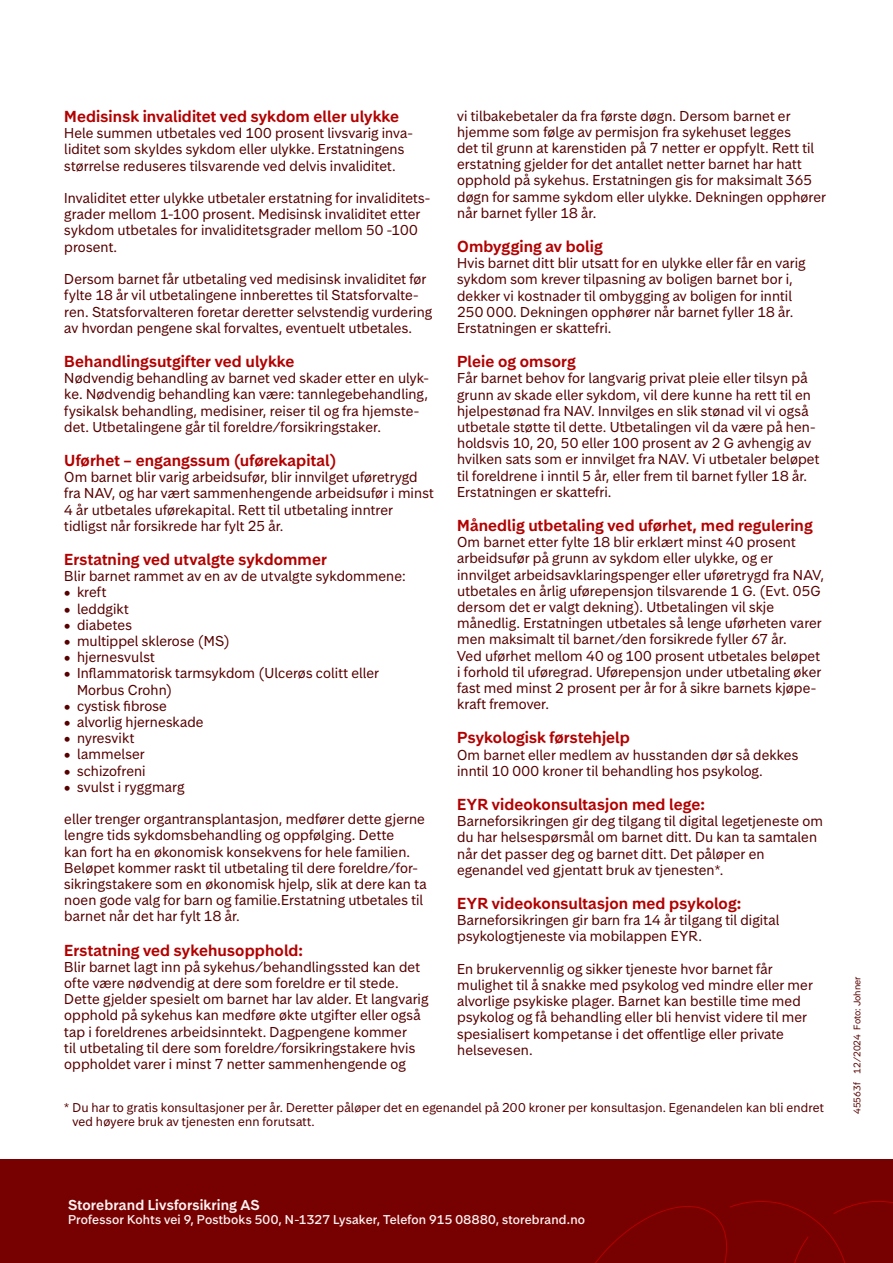
<style>
.page{position:relative;width:893px;height:1263px;background:#fff}
.page>*{position:absolute;margin:0;border:0;box-sizing:border-box;transform-origin:0 0}
.Sub1_body_text_red_-_10pt{font:600 15px "Storebrand Text";letter-spacing:.01em;color:#b20000}
.Body_text_extra_dark_red_-_9pt{font:13.5px/16.2px "Storebrand Text";letter-spacing:.005em;color:#560000}
.t1{font:600 13.5px "Storebrand Text";letter-spacing:.01em;color:#fff0f0}
.Body_text_extra_dark_red_-_9pt-2{font:12px "Storebrand Text";letter-spacing:.01em;color:#560000}
.t2{font:500 12px "Storebrand Text";letter-spacing:.015em;color:#fff0f0}
.Blankettnummer{font:9px "Storebrand Text";color:#560000}
</style>
<div class="page">
<div style="left:0;top:1159px;width:893px;height:104px;background:#700"></div>
<svg style="left:595px;top:1201px;width:298px;height:62px"></svg>
<p class="Sub1_body_text_red_-_10pt" style="left:64px;top:106px;width:336px">Medisinsk invaliditet ved sykdom eller ulykke</p>
<p class="Body_text_extra_dark_red_-_9pt" style="left:64px;top:125px;width:350px">Hele summen utbetales ved 100 prosent livsvarig inva&shy;liditet som skyldes sykdom eller ulykke. Erstatningens størrelse reduseres tilsvarende ved delvis invaliditet.</p>
<p class="Body_text_extra_dark_red_-_9pt" style="left:64px;top:190px;width:366px">Invaliditet etter ulykke utbetaler erstatning for invaliditets&shy;grader mellom 1-100 prosent. Medisinsk invaliditet etter sykdom utbetales for invaliditetsgrader mellom 50 -100 prosent.</p>
<p class="Body_text_extra_dark_red_-_9pt" style="left:64px;top:271px;width:369px">Dersom barnet får utbetaling ved medisinsk invaliditet før fylte 18 år vil utbetalingene innberettes til Statsforvalte&shy;ren. Statsforvalteren foretar deretter selvstendig vurdering av hvordan pengene skal forvaltes, eventuelt utbetales.</p>
<p class="Sub1_body_text_red_-_10pt" style="left:64px;top:351px;width:232px">Behandlingsutgifter ved ulykke</p>
<p class="Body_text_extra_dark_red_-_9pt" style="left:64px;top:370px;width:366px">Nødvendig behandling av barnet ved skader etter en ulyk&shy;ke. Nødvendig behandling kan være: tannlegebehandling, fysikalsk behandling, medisiner, reiser til og fra hjemste&shy;det. Utbetalingene går til foreldre/forsikringstaker.</p>
<p class="Sub1_body_text_red_-_10pt" style="left:64px;top:450px;width:274px">Uførhet – engangssum (uførekapital)</p>
<p class="Body_text_extra_dark_red_-_9pt" style="left:64px;top:469px;width:371px">Om barnet blir varig arbeidsufør, blir innvilget uføretrygd fra NAV, og har vært sammenhengende arbeidsufør i minst 4 år utbetales uførekapital. Rett til utbetaling inntrer tidligst når forsikrede har fylt 25 år.</p>
<p class="Sub1_body_text_red_-_10pt" style="left:64px;top:549px;width:264px">Erstatning ved utvalgte sykdommer</p>
<p class="Body_text_extra_dark_red_-_9pt" style="left:64px;top:568px;width:343px">Blir barnet rammet av en av de utvalgte sykdommene:</p>
<p class="Body_text_extra_dark_red_-_9pt" style="left:64px;top:584px;width:43px">• kreft</p>
<p class="Body_text_extra_dark_red_-_9pt" style="left:64px;top:600px;width:66px">• leddgikt</p>
<p class="Body_text_extra_dark_red_-_9pt" style="left:64px;top:616px;width:69px">• diabetes</p>
<p class="Body_text_extra_dark_red_-_9pt" style="left:64px;top:633px;width:167px">• multippel sklerose (MS)</p>
<p class="Body_text_extra_dark_red_-_9pt" style="left:64px;top:649px;width:92px">• hjernesvulst</p>
<p class="Body_text_extra_dark_red_-_9pt" style="left:77px;top:665px;width:303px;text-indent:-13px">• Inflammatorisk tarmsykdom (Ulcerøs colitt eller<br>Morbus Crohn)</p>
<p class="Body_text_extra_dark_red_-_9pt" style="left:64px;top:697px;width:104px">• cystisk fibrose</p>
<p class="Body_text_extra_dark_red_-_9pt" style="left:64px;top:714px;width:141px">• alvorlig hjerneskade</p>
<p class="Body_text_extra_dark_red_-_9pt" style="left:64px;top:730px;width:71px">• nyresvikt</p>
<p class="Body_text_extra_dark_red_-_9pt" style="left:64px;top:746px;width:82px">• lammelser</p>
<p class="Body_text_extra_dark_red_-_9pt" style="left:64px;top:762px;width:83px">• schizofreni</p>
<p class="Body_text_extra_dark_red_-_9pt" style="left:64px;top:778px;width:121px">• svulst i ryggmarg</p>
<p class="Body_text_extra_dark_red_-_9pt" style="left:64px;top:811px;width:364px">eller trenger organtransplantasjon, medfører dette gjerne lengre tids sykdomsbehandling og oppfølging. Dette<br>kan fort ha en økonomisk konsekvens for hele familien.<br>Beløpet kommer raskt til utbetaling til dere foreldre/for&shy;sikringstakere som en økonomisk hjelp, slik at dere kan ta noen gode valg for barn og familie.Erstatning utbetales til barnet når det har fylt 18 år.</p>
<p class="Sub1_body_text_red_-_10pt" style="left:64px;top:940px;width:240px">Erstatning ved sykehusopphold:</p>
<p class="Body_text_extra_dark_red_-_9pt" style="left:64px;top:958px;width:366px">Blir barnet lagt inn på sykehus/behandlingssted kan det ofte være nødvendig at dere som foreldre er til stede.<br>Dette gjelder spesielt om barnet har lav alder. Et langvarig opphold på sykehus kan medføre økte utgifter eller også tap i foreldrenes arbeidsinntekt. Dagpengene kommer<br>til utbetaling til dere som foreldre/forsikringstakere hvis oppholdet varer i minst 7 netter sammenhengende og</p>
<p class="Body_text_extra_dark_red_-_9pt" style="left:457px;top:107px;width:370px">vi tilbakebetaler da fra første døgn. Dersom barnet er hjemme som følge av permisjon fra sykehuset legges<br>det til grunn at karenstiden på 7 netter er oppfylt. Rett til erstatning gjelder for det antallet netter barnet har hatt opphold på sykehus. Erstatningen gis for maksimalt 365 døgn for samme sykdom eller ulykke. Dekningen opphører når barnet fyller 18 år.</p>
<p class="Sub1_body_text_red_-_10pt" style="left:457px;top:236px;width:147px">Ombygging av bolig</p>
<p class="Body_text_extra_dark_red_-_9pt" style="left:457px;top:255px;width:350px">Hvis barnet ditt blir utsatt for en ulykke eller får en varig sykdom som krever tilpasning av boligen barnet bor i, dekker vi kostnader til ombygging av boligen for inntil 250 000. Dekningen opphører når barnet fyller 18 år.<br>Erstatningen er skattefri.</p>
<p class="Sub1_body_text_red_-_10pt" style="left:457px;top:351px;width:120px">Pleie og omsorg</p>
<p class="Body_text_extra_dark_red_-_9pt" style="left:457px;top:370px;width:364px">Får barnet behov for langvarig privat pleie eller tilsyn på grunn av skade eller sykdom, vil dere kunne ha rett til en hjelpestønad fra NAV. Innvilges en slik stønad vil vi også utbetale støtte til dette. Utbetalingen vil da være på hen&shy;holdsvis 10, 20, 50 eller 100 prosent av 2 G avhengig av hvilken sats som er innvilget fra NAV. Vi utbetaler beløpet til foreldrene i inntil 5 år, eller frem til barnet fyller 18 år.<br>Erstatningen er skattefri.</p>
<p class="Sub1_body_text_red_-_10pt" style="left:457px;top:515px;width:357px">Månedlig utbetaling ved uførhet, med regulering</p>
<p class="Body_text_extra_dark_red_-_9pt" style="left:457px;top:534px;width:340px">Om barnet etter fylte 18 blir erklært minst 40 prosent</p>
<p class="Body_text_extra_dark_red_-_9pt" style="left:457px;top:550px;width:317px">arbeidsufør på grunn av sykdom eller ulykke, og er</p>
<p class="Body_text_extra_dark_red_-_9pt" style="left:457px;top:566px;width:368px">innvilget arbeidsavklaringspenger eller uføretrygd fra NAV,</p>
<p class="Body_text_extra_dark_red_-_9pt" style="left:457px;top:582px;width:365px">utbetales en årlig uførepensjon tilsvarende 1 G. (Evt. 05G</p>
<p class="Body_text_extra_dark_red_-_9pt" style="left:457px;top:599px;width:318px">dersom det er valgt dekning). Utbetalingen vil skje</p>
<p class="Body_text_extra_dark_red_-_9pt" style="left:457px;top:615px;width:366px">månedlig. Erstatningen utbetales så lenge uførheten varer</p>
<p class="Body_text_extra_dark_red_-_9pt" style="left:457px;top:631px;width:331px">men maksimalt til barnet/den forsikrede fyller 67 år.</p>
<p class="Body_text_extra_dark_red_-_9pt" style="left:457px;top:647px;width:364px">Ved uførhet mellom 40 og 100 prosent utbetales beløpet</p>
<p class="Body_text_extra_dark_red_-_9pt" style="left:457px;top:663px;width:366px">i forhold til uføregrad. Uførepensjon under utbetaling øker</p>
<p class="Body_text_extra_dark_red_-_9pt" style="left:457px;top:680px;width:361px">fast med minst 2 prosent per år for å sikre barnets kjøpe&shy;kraft fremover.</p>
<p class="Sub1_body_text_red_-_10pt" style="left:457px;top:727px;width:174px">Psykologisk førstehjelp</p>
<p class="Body_text_extra_dark_red_-_9pt" style="left:457px;top:746px;width:343px">Om barnet eller medlem av husstanden dør så dekkes inntil 10 000 kroner til behandling hos psykolog.</p>
<p class="Sub1_body_text_red_-_10pt" style="left:457px;top:794px;width:249px">EYR videokonsultasjon med lege:</p>
<p class="Body_text_extra_dark_red_-_9pt" style="left:457px;top:813px;width:367px">Barneforsikringen gir deg tilgang til digital legetjeneste om</p>
<p class="Body_text_extra_dark_red_-_9pt" style="left:457px;top:829px;width:361px">du har helsespørsmål om barnet ditt. Du kan ta samtalen</p>
<p class="Body_text_extra_dark_red_-_9pt" style="left:457px;top:845px;width:309px">når det passer deg og barnet ditt. Det påløper en egenandel ved gjentatt bruk av tjenesten*.</p>
<p class="Sub1_body_text_red_-_10pt" style="left:457px;top:893px;width:286px">EYR videokonsultasjon med psykolog:</p>
<p class="Body_text_extra_dark_red_-_9pt" style="left:457px;top:912px;width:324px">Barneforsikringen gir barn fra 14 år tilgang til digital psykologtjeneste via mobilappen EYR.</p>
<p class="Body_text_extra_dark_red_-_9pt" style="left:457px;top:960px;width:357px">En brukervennlig og sikker tjeneste hvor barnet får mulighet til å snakke med psykolog ved mindre eller mer alvorlige psykiske plager. Barnet kan bestille time med psykolog og få behandling eller bli henvist videre til mer spesialisert kompetanse i det offentlige eller private helsevesen.</p>
<p class="Body_text_extra_dark_red_-_9pt-2" style="left:64px;top:1099px;width:761px">* Du har to gratis konsultasjoner per år. Deretter påløper det en egenandel på 200 kroner per konsultasjon. Egenandelen kan bli endret</p>
<p class="Body_text_extra_dark_red_-_9pt-2" style="left:72px;top:1113px;width:244px">ved høyere bruk av tjenesten enn forutsatt.</p>
<p class="Blankettnummer" style="left:851px;top:1114px;width:139px;rotate:-90deg">45563f 12/2024 Foto: Johner</p>
<p class="t1" style="left:68px;top:1195px;width:193px">Storebrand Livsforsikring AS</p>
<p class="t2" style="left:68px;top:1211px;width:519px">Professor Kohts vei 9, Postboks 500, N-1327 Lysaker, Telefon 915 08880, storebrand.no</p>
</div>
